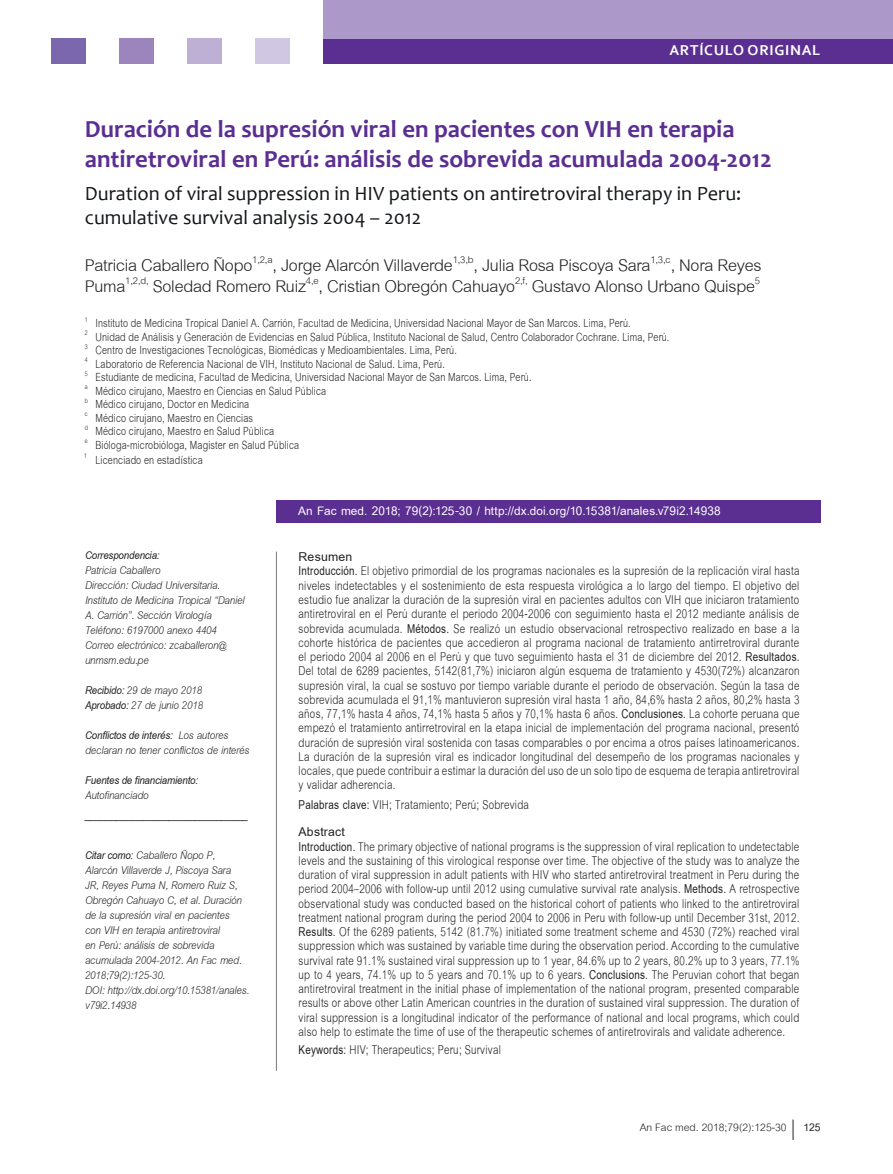
<style>
.page{position:relative;width:893px;height:1174px;background:#fff}
.page>*{position:absolute;margin:0;border:0;box-sizing:border-box;transform-origin:0 0}
.t1{font:24.75px/21px "Cordia UPC";letter-spacing:-.01em;color:#231f20}
.t2{font:700 24.75px/29.7px "Candara";color:#5b2e91}
.t3{font:20.25px/24.3px "Candara";color:#14171a}
.t4{font:18.75px/14.2px "Cordia UPC";letter-spacing:.015em;color:#231f20;scale:.8 1}
.t5{font:700 18px "Cordia UPC";letter-spacing:.005em;color:#fff}
.t6{font:17.25px/13.6px "Cordia UPC";letter-spacing:.01em;color:#231f20;scale:.8 1}
.t7{font:italic 16.5px/15px "Cordia UPC";letter-spacing:-.01em;color:#231f20;scale:.9 1}
.t8{font:italic 700 16.5px "Cordia UPC";letter-spacing:-.01em;color:#231f20;scale:.9 1}
.t9{font:15.75px "Cordia UPC";color:#231f20}
.t10{font:700 15px "Corbel";letter-spacing:.05em;color:#fff}
.s1{font-weight:700}
</style>
<div class="page">
<div style="left:51px;top:38px;width:34px;height:26px;background:#7a67ae"></div>
<div style="left:255px;top:38px;width:34px;height:26px;background:#d0c7e2"></div>
<div style="left:187px;top:38px;width:34px;height:26px;background:#beafd4"></div>
<div style="left:119px;top:38px;width:34px;height:26px;background:#9c85bd"></div>
<div style="left:323px;top:38px;width:570px;height:26px;background:#5b2e91"></div>
<div style="left:323px;top:0;width:570px;height:38px;background:#ac99c9"></div>
<svg style="left:793px;top:1119px;width:1px;height:21px"></svg>
<div style="left:277px;top:500px;width:544px;height:23px;background:#5b2e91"></div>
<hr style="left:276px;top:551px;width:1px;height:519px;background:#76787b">
<p class="t10" style="left:669px;top:41px;width:153px">ARTÍCULO ORIGINAL</p>
<h1 class="t2" style="left:85px;top:114px;width:688px">Duración de la supresión viral en pacientes con VIH en terapia antiretroviral en Perú: análisis de sobrevida acumulada 2004-2012</h1>
<p class="t3" style="left:85px;top:181px;width:658px">Duration of viral suppression in HIV patients on antiretroviral therapy in Peru: cumulative survival analysis 2004 – 2012</p>
<h1 class="t1" style="left:85px;top:255px;width:678px">Patricia Caballero Ñopo<sup>1,2,a</sup>, Jorge Alarcón Villaverde<sup>1,3,b</sup>, Julia Rosa Piscoya Sara<sup>1,3,c</sup>, Nora Reyes<br>Puma<sup>1,2,d,</sup> Soledad Romero Ruiz<sup>4,e</sup>, Cristian Obregón Cahuayo<sup>2,f,</sup> Gustavo Alonso Urbano Quispe<sup>5</sup></h1>
<p class="t6" style="left:85px;top:317px;width:732px"><sup>1</sup> Instituto de Medicina Tropical Daniel A. Carrión, Facultad de Medicina, Universidad Nacional Mayor de San Marcos. Lima, Perú.<br><sup>2</sup> Unidad de Análisis y Generación de Evidencias en Salud Pública, Instituto Nacional de Salud, Centro Colaborador Cochrane. Lima, Perú.<br><sup>3</sup> Centro de Investigaciones Tecnológicas, Biomédicas y Medioambientales. Lima, Perú.<br><sup>4</sup> Laboratorio de Referencia Nacional de VIH, Instituto Nacional de Salud. Lima, Perú.<br><sup>5</sup> Estudiante de medicina, Facultad de Medicina, Universidad Nacional Mayor de San Marcos. Lima, Perú.<br><sup>a</sup> Médico cirujano, Maestro en Ciencias en Salud Pública<br><sup>b</sup> Médico cirujano, Doctor en Medicina<br><sup>c</sup> Médico cirujano, Maestro en Ciencias<br><sup>d</sup> Médico cirujano, Maestro en Salud Pública<br><sup>e</sup> Bióloga-microbióloga, Magister en Salud Pública<br><sup>f</sup> Licenciado en estadística</p>
<p class="t8" style="left:85px;top:545px;width:84px">Correspondencia:</p>
<p class="t7" style="left:85px;top:563px;width:179px">Patricia Caballero<br>Dirección: Ciudad Universitaria.<br>Instituto de Medicina Tropical “Daniel<br>A. Carrión”. Sección Virología<br>Teléfono: 6197000 anexo 4404<br>Correo electrónico: zcaballeron@ unmsm.edu.pe</p>
<p class="t7" style="left:85px;top:683px;width:133px"><span class="s1">Recibido:</span> 29 de mayo 2018<br><span class="s1">Aprobado:</span> 27 de junio 2018</p>
<p class="t7" style="left:85px;top:728px;width:184px"><span class="s1">Conflictos de interés:</span> Los autores declaran no tener conflictos de interés</p>
<p class="t8" style="left:85px;top:770px;width:127px">Fuentes de financiamiento:</p>
<p class="t7" style="left:85px;top:788px;width:72px">Autofinanciado</p>
<p class="t8" style="left:85px;top:805px;width:183px">_______________________________</p>
<p class="t7" style="left:85px;top:848px;width:184px"><span class="s1">Citar como:</span> Caballero Ñopo P,<br>Alarcón Villaverde J, Piscoya Sara<br>JR, Reyes Puma N, Romero Ruiz S,<br>Obregón Cahuayo C, et al. Duración de la supresión viral en pacientes con VIH en terapia antiretroviral<br>en Perú: análisis de sobrevida acumulada 2004-2012. An Fac med.<br>2018;79(2):125-30.<br>DOI: http://dx.doi.org/10.15381/anales. v79i2.14938</p>
<p class="t5" style="left:298px;top:500px;width:424px">An Fac med. 2018; 79(2):125-30 / http://dx.doi.org/10.15381/anales.v79i2.14938</p>
<p class="t4" style="left:299px;top:550px;width:628px"><span class="s1">Resumen<br>Introducción.</span> El objetivo primordial de los programas nacionales es la supresión de la replicación viral hasta niveles indetectables y el sostenimiento de esta respuesta virológica a lo largo del tiempo. El objetivo del estudio fue analizar la duración de la supresión viral en pacientes adultos con VIH que iniciaron tratamiento antiretroviral en el Perú durante el periodo 2004-2006 con seguimiento hasta el 2012 mediante análisis de sobrevida acumulada. <span class="s1">Métodos.</span> Se realizó un estudio observacional retrospectivo realizado en base a la cohorte histórica de pacientes que accedieron al programa nacional de tratamiento antirretroviral durante el periodo 2004 al 2006 en el Perú y que tuvo seguimiento hasta el 31 de diciembre del 2012. <span class="s1">Resultados.<br></span>Del total de 6289 pacientes, 5142(81,7%) iniciaron algún esquema de tratamiento y 4530(72%) alcanzaron supresión viral, la cual se sostuvo por tiempo variable durante el periodo de observación. Según la tasa de sobrevida acumulada el 91,1% mantuvieron supresión viral hasta 1 año, 84,6% hasta 2 años, 80,2% hasta 3 años, 77,1% hasta 4 años, 74,1% hasta 5 años y 70,1% hasta 6 años. <span class="s1">Conclusiones.</span> La cohorte peruana que empezó el tratamiento antirretroviral en la etapa inicial de implementación del programa nacional, presentó duración de supresión viral sostenida con tasas comparables o por encima a otros países latinoamericanos.<br>La duración de la supresión viral es indicador longitudinal del desempeño de los programas nacionales y locales, que puede contribuir a estimar la duración del uso de un solo tipo de esquema de terapia antiretroviral y validar adherencia.</p>
<p class="t4" style="left:299px;top:791px;width:290px;line-height:27.8px"><span class="s1">Palabras clave:</span> VIH; Tratamiento; Perú; Sobrevida<br><span class="s1">Abstract</span></p>
<p class="t4" style="left:299px;top:839px;width:628px;text-align:justify"><span class="s1">Introduction.</span> The primary objective of national programs is the suppression of viral replication to undetectable levels and the sustaining of this virological response over time. The objective of the study was to analyze the duration of viral suppression in adult patients with HIV who started antiretroviral treatment in Peru during the period 2004–2006 with follow-up until 2012 using cumulative survival rate analysis. <span class="s1">Methods.</span> A retrospective observational study was conducted based on the historical cohort of patients who linked to the antiretroviral treatment national program during the period 2004 to 2006 in Peru with follow-up until December 31st, 2012.<br><span class="s1">Results.</span> Of the 6289 patients, 5142 (81.7%) initiated some treatment scheme and 4530 (72%) reached viral suppression which was sustained by variable time during the observation period. According to the cumulative survival rate 91.1% sustained viral suppression up to 1 year, 84.6% up to 2 years, 80.2% up to 3 years, 77.1% up to 4 years, 74.1% up to 5 years and 70.1% up to 6 years. <span class="s1">Conclusions.</span> The Peruvian cohort that began antiretroviral treatment in the initial phase of implementation of the national program, presented comparable results or above other Latin American countries in the duration of sustained viral suppression. The duration of viral suppression is a longitudinal indicator of the performance of national and local programs, which could also help to estimate the time of use of the therapeutic schemes of antiretrovirals and validate adherence.</p>
<p class="t4" style="left:299px;top:1043px;width:254px"><span class="s1">Keywords:</span> HIV; Therapeutics; Peru; Survival</p>
<p class="t9" style="left:640px;top:1117px;width:183px">An Fac med. 2018;79(2):125-30 <span class="s1">125</span></p>
</div>
